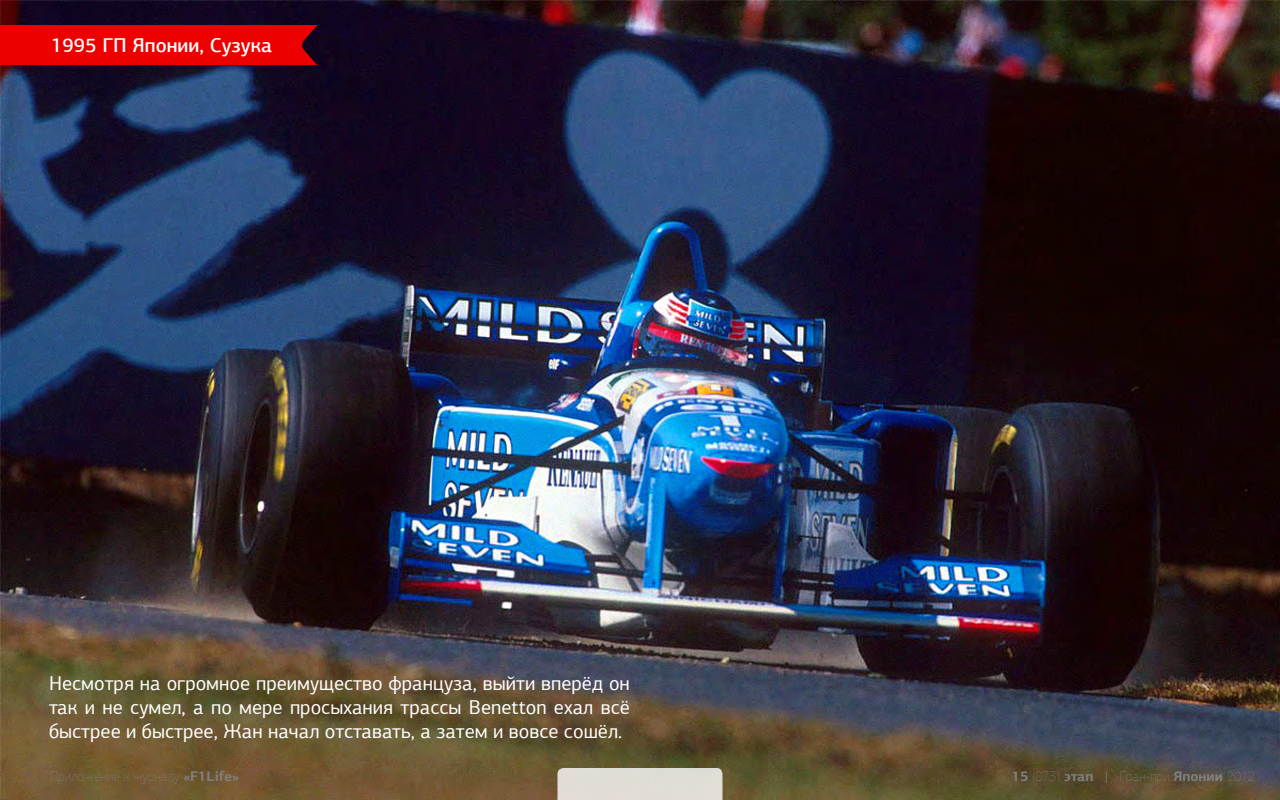
<style>
.page{position:relative;width:1280px;height:800px;background:#fff}
.page>*{position:absolute;margin:0;border:0;box-sizing:border-box;transform-origin:0 0}
.t1{font:20px/24px "PF Agora Sans Pro";color:#fff;text-align:justify}
.t2{font:500 20px "PF Agora Sans Pro";color:#fff}
.t3{font:14px "PF Agora Sans Pro X Thin";color:#808080}
.s1{font-family:"PF Agora Sans Pro";font-weight:700}
.s2{font-family:"PF Agora Sans Pro"}
</style>
<div class="page">
<img style="left:0;top:0;width:1280px;height:800px">
<div style="left:0;top:25px;width:318px;height:40px;background:#ed0000"></div>
<div style="left:558px;top:768px;width:164px;height:32px;background:#e0ddd5"></div>
<p class="t2" style="left:51px;top:33px;width:223px">1995 ГП Японии, Сузука</p>
<p class="t1" style="left:49px;top:671px;width:582px">Несмотря на огромное преимущество француза, выйти вперёд он так и не сумел, а по мере просыхания трассы Benetton ехал всё быстрее и быстрее, Жан начал отставать, а затем и вовсе сошёл.</p>
<p class="t3" style="left:50px;top:768px;width:191px">Приложение к журналу <span class="s1">«F1Life»</span></p>
<p class="t3" style="left:1012px;top:768px;width:245px"><span class="s1">15</span> (873) <span class="s1">этап</span> <span class="s2">|</span> Гран-при <span class="s1">Японии</span> 2012</p>
</div>
